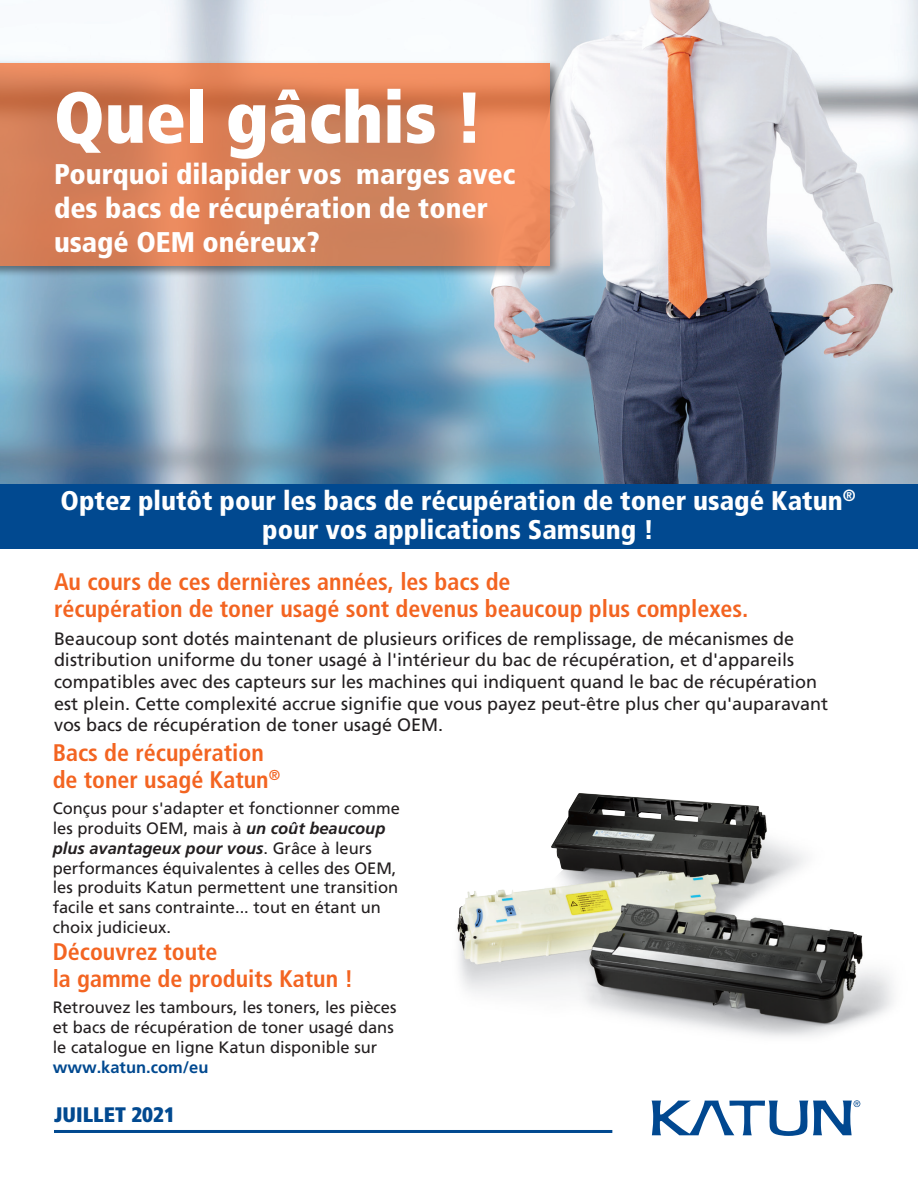
<style>
.page{position:relative;width:918px;height:1188px;background:#fff}
.page>*{position:absolute;margin:0;border:0;box-sizing:border-box;transform-origin:0 0}
.t1{font:900 condensed 72px "Frutiger";color:#fff}
.t2{font:900 condensed 28.5px/34.2px "Frutiger";color:#fff}
.t3{font:900 condensed 27px/28.5px "Frutiger";color:#fff;text-align:center}
.t4{font:700 condensed 24px/27px "Frutiger";color:#f36421}
.t5{font:900 condensed 21px "Frutiger";color:#014990}
.t6{font:18px/21.6px "Frutiger";color:#231f20}
.t7{font:16.5px/19.8px "Frutiger";color:#231f20}
.s1{font-weight:700;font-style:italic}
.s2{font-weight:700;color:#014990}
</style>
<div class="page">
<svg style="left:652px;top:1100px;width:208px;height:36px"></svg>
<hr style="left:54px;top:1130px;width:558px;height:3px;background:#014990">
<img style="left:457px;top:793px;width:437px;height:244px">
<img style="left:0;top:0;width:918px;height:485px">
<div style="left:0;top:60px;width:562px;height:218px;background:#231f20;opacity:.75"></div>
<svg style="left:0;top:63px;width:550px;height:203px;background:#da8159"></svg>
<div style="left:0;top:485px;width:918px;height:64px;background:#014990"></div>
<p class="t1" style="left:54px;top:74px;width:431px">Quel gâchis !</p>
<p class="t2" style="left:54px;top:157px;width:463px">Pourquoi dilapider vos marges avec des bacs de récupération de toner usagé OEM onéreux?</p>
<p class="t3" style="left:61px;top:486px;width:797px">Optez plutôt pour les bacs de récupération de toner usagé Katun<sup>® </sup>pour vos applications Samsung !</p>
<p class="t4" style="left:54px;top:568px;width:696px">Au cours de ces dernières années, les bacs de<br>récupération de toner usagé sont devenus beaucoup plus complexes.</p>
<p class="t6" style="left:54px;top:628px;width:776px">Beaucoup sont dotés maintenant de plusieurs orifices de remplissage, de mécanismes de distribution uniforme du toner usagé à l'intérieur du bac de récupération, et d'appareils compatibles avec des capteurs sur les machines qui indiquent quand le bac de récupération est plein. Cette complexité accrue signifie que vous payez peut-être plus cher qu'auparavant vos bacs de récupération de toner usagé OEM.</p>
<p class="t4" style="left:53px;top:739px;width:229px">Bacs de récupération de toner usagé Katun<sup>®</sup></p>
<p class="t7" style="left:53px;top:798px;width:349px">Conçus pour s'adapter et fonctionner comme les produits OEM, mais à <span class="s1">un coût beaucoup plus avantageux pour vous</span>. Grâce à leurs performances équivalentes à celles des OEM, les produits Katun permettent une transition facile et sans contrainte... tout en étant un choix judicieux.</p>
<p class="t4" style="left:53px;top:938px;width:302px">Découvrez toute<br>la gamme de produits Katun !</p>
<p class="t7" style="left:53px;top:998px;width:345px">Retrouvez les tambours, les toners, les pièces et bacs de récupération de toner usagé dans le catalogue en ligne Katun disponible sur <span class="s2">www.katun.com/eu</span></p>
<p class="t5" style="left:54px;top:1102px;width:123px">JUILLET 2021</p>
</div>
